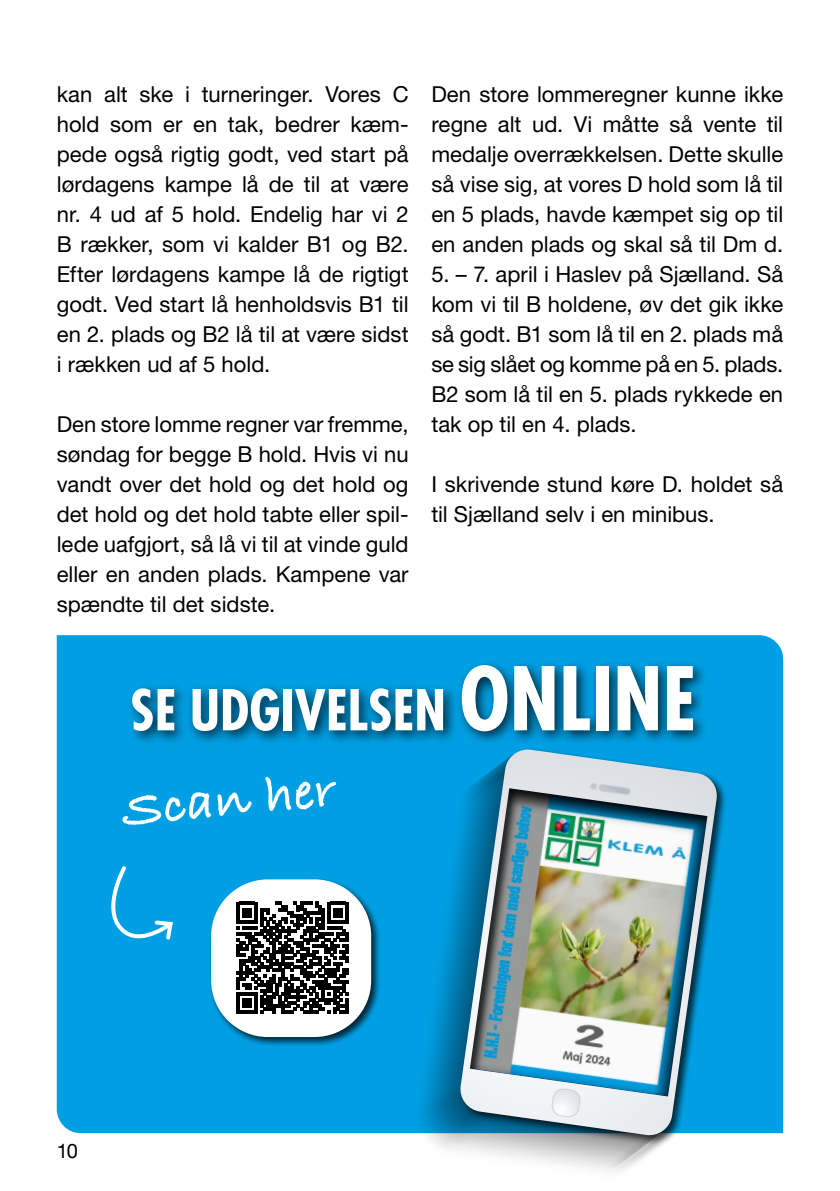
<style>
.page{position:relative;width:840px;height:1191px;background:#fff}
.page>*{position:absolute;margin:0;border:0;box-sizing:border-box;transform-origin:0 0}
.t1{font:700 condensed 54.8px "Futura Std";color:#fff}
.t2{font:700 54px "Bradley Hand ITCTT";color:#fff}
.t3{font:22px/30px "Helvetica Neue LT Std";color:#000;text-align:justify}
.t4{font:20px "Helvetica Neue LT Std";color:#000}
.s1{font-size:85.2px}
</style>
<div class="page">
<div style="left:57px;top:635px;width:725px;height:498px;background:#009fe3"></div>
<div style="left:126px;top:659px;width:581px;height:87px;background:#000;opacity:.75"></div>
<div style="left:208px;top:877px;width:173px;height:170px;background:#000;opacity:.75"></div>
<div style="left:211px;top:879px;width:160px;height:158px;background:#fff;border-radius:57px"></div>
<svg style="left:236px;top:902px;width:112px;height:112px"></svg>
<hr style="left:345px;top:998px;width:3px;height:16px;background:#000">
<svg style="left:99px;top:864px;width:76px;height:86px;background:#16a7e5"></svg>
<div style="left:415px;top:747px;width:312px;height:433px;background:#000;opacity:.75"></div>
<svg style="left:409px;top:790px;width:206px;height:384px"></svg>
<img style="left:458px;top:749px;width:260px;height:387px">
<svg style="left:550px;top:1088px;width:30px;height:30px"></svg>
<svg style="left:588px;top:782px;width:43px;height:13px"></svg>
<p class="t3" style="left:57px;top:79px;width:353px">kan alt ske i turneringer. Vores C hold som er en tak, bedrer kæm&shy;pede også rigtig godt, ved start på lørdagens kampe lå de til at være nr. 4 ud af 5 hold. Endelig har vi 2<br>B rækker, som vi kalder B1 og B2.<br>Efter lørdagens kampe lå de rigtigt godt. Ved start lå henholdsvis B1 til en 2. plads og B2 lå til at være sidst i rækken ud af 5 hold.</p>
<p class="t3" style="left:57px;top:409px;width:353px">Den store lomme regner var fremme, søndag for begge B hold. Hvis vi nu vandt over det hold og det hold og det hold og det hold tabte eller spil&shy;lede uafgjort, så lå vi til at vinde guld eller en anden plads. Kampene var spændte til det sidste.</p>
<p class="t3" style="left:431px;top:79px;width:353px">Den store lommeregner kunne ikke regne alt ud. Vi måtte så vente til medalje overrækkelsen. Dette skulle så vise sig, at vores D hold som lå til en 5 plads, havde kæmpet sig op til en anden plads og skal så til Dm d.</p>
<p class="t3" style="left:431px;top:259px;width:353px">5. – 7. april i Haslev på Sjælland. Så kom vi til B holdene, øv det gik ikke så godt. B1 som lå til en 2. plads må se sig slået og komme på en 5. plads.<br>B2 som lå til en 5. plads rykkede en tak op til en 4. plads.</p>
<p class="t3" style="left:431px;top:469px;width:353px">I skrivende stund køre D. holdet så til Sjælland selv i en minibus.</p>
<h1 class="t1" style="left:130px;top:676px;width:567px">SE UDGIVELSEN <span class="s1">ONLINE</span></h1>
<h2 class="t2" style="left:118px;top:769px;width:215px;rotate:-6deg">Scan her</h2>
<p class="t4" style="left:57px;top:1139px;width:23px">10</p>
</div>
